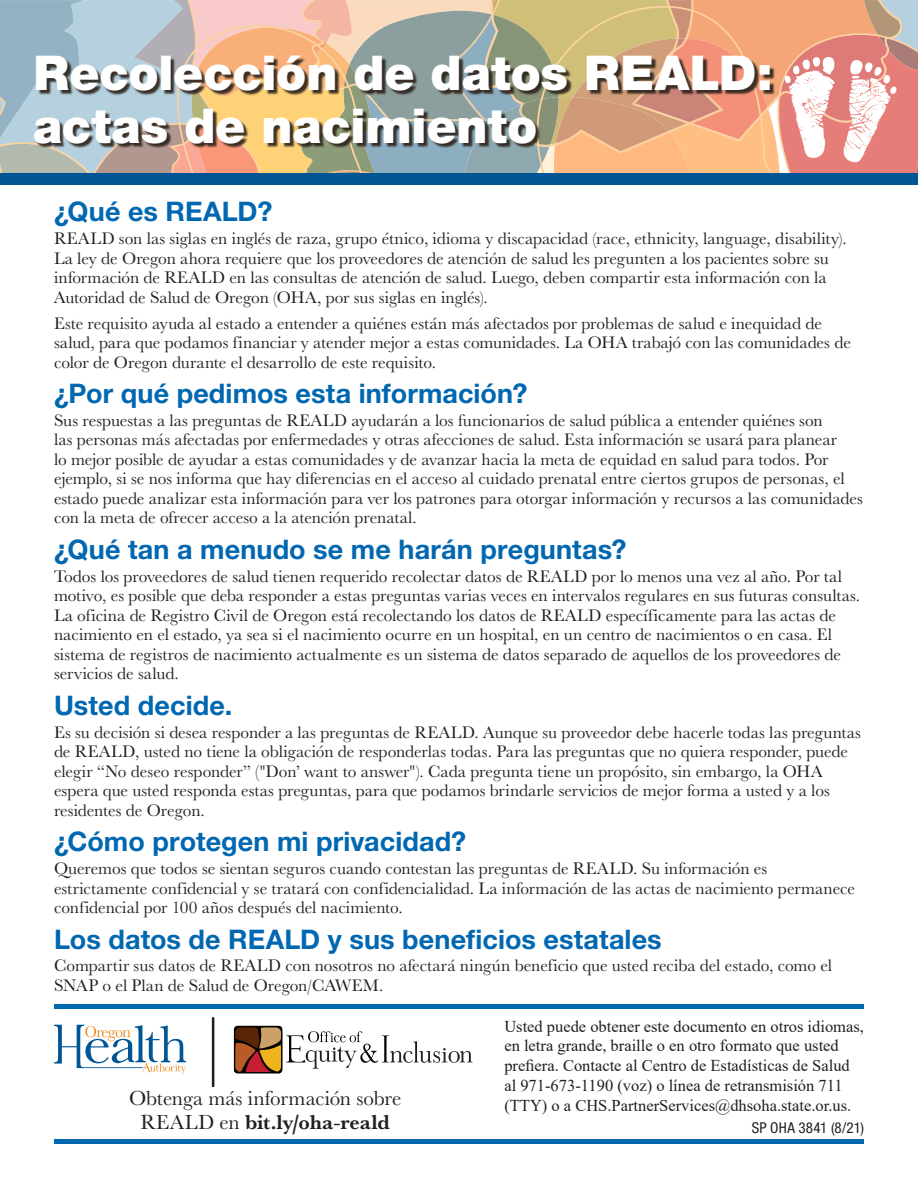
<style>
.page{position:relative;width:918px;height:1188px;background:#fff}
.page>*{position:absolute;margin:0;border:0;box-sizing:border-box;transform-origin:0 0}
.Cover_title{font:900 48px/52.5px "Helvetica Neue LT Std";letter-spacing:-.005em;color:#fff}
.t1{font:700 27px "Helvetica Neue LT Std";letter-spacing:.005em;color:#0067b1}
.Body{font:21px/24px "Baskerville URW";color:#231f20;text-align:center}
.Body-2{font:17.25px/19.5px "Baskerville URW";color:#231f20}
.t2{font:16.5px/19.8px "Times New Roman";color:#231f20}
.t3{font:condensed 15px "Helvetica Neue LT Std";letter-spacing:.015em;color:#231f20}
.s1{font-weight:700}
</style>
<div class="page">
<hr style="left:54px;top:1004px;width:810px;height:4px;background:#0067b1">
<div style="left:212px;top:1017px;width:2px;height:70px;border:1px solid #231f20"></div>
<svg style="left:234px;top:1026px;width:238px;height:47px"></svg>
<svg style="left:54px;top:1025px;width:132px;height:49px"></svg>
<hr style="left:54px;top:1139px;width:810px;height:4px;background:#0067b1">
<svg style="left:0;top:0;width:918px;height:185px;background:#ae9c8d"></svg>
<p class="Cover_title" style="left:33px;top:47px;width:741px">Recolección de datos REALD: actas de nacimiento</p>
<h1 class="t1" style="left:54px;top:195px;width:220px">¿Qué es REALD?</h1>
<p class="Body-2" style="left:54px;top:229px;width:794px">REALD son las siglas en inglés de raza, grupo étnico, idioma y discapacidad (race, ethnicity, language, disability).<br>La ley de Oregon ahora requiere que los proveedores de atención de salud les pregunten a los pacientes sobre su información de REALD en las consultas de atención de salud. Luego, deben compartir esta información con la Autoridad de Salud de Oregon (OHA, por sus siglas en inglés).</p>
<p class="Body-2" style="left:54px;top:313px;width:798px">Este requisito ayuda al estado a entender a quiénes están más afectados por problemas de salud e inequidad de salud, para que podamos financiar y atender mejor a estas comunidades. La OHA trabajó con las comunidades de color de Oregon durante el desarrollo de este requisito.</p>
<h1 class="t1" style="left:54px;top:377px;width:475px">¿Por qué pedimos esta información?</h1>
<p class="Body-2" style="left:54px;top:411px;width:810px">Sus respuestas a las preguntas de REALD ayudarán a los funcionarios de salud pública a entender quiénes son<br>las personas más afectadas por enfermedades y otras afecciones de salud. Esta información se usará para planear<br>lo mejor posible de ayudar a estas comunidades y de avanzar hacia la meta de equidad en salud para todos. Por ejemplo, si se nos informa que hay diferencias en el acceso al cuidado prenatal entre ciertos grupos de personas, el estado puede analizar esta información para ver los patrones para otorgar información y recursos a las comunidades con la meta de ofrecer acceso a la atención prenatal.</p>
<h1 class="t1" style="left:54px;top:533px;width:574px">¿Qué tan a menudo se me harán preguntas?</h1>
<p class="Body-2" style="left:54px;top:567px;width:808px">Todos los proveedores de salud tienen requerido recolectar datos de REALD por lo menos una vez al año. Por tal motivo, es posible que deba responder a estas preguntas varias veces en intervalos regulares en sus futuras consultas.<br>La oficina de Registro Civil de Oregon está recolectando los datos de REALD específicamente para las actas de nacimiento en el estado, ya sea si el nacimiento ocurre en un hospital, en un centro de nacimientos o en casa. El sistema de registros de nacimiento actualmente es un sistema de datos separado de aquellos de los proveedores de servicios de salud.</p>
<h1 class="t1" style="left:54px;top:689px;width:180px">Usted decide.</h1>
<p class="Body-2" style="left:54px;top:722px;width:809px">Es su decisión si desea responder a las preguntas de REALD. Aunque su proveedor debe hacerle todas las preguntas de REALD, usted no tiene la obligación de responderlas todas. Para las preguntas que no quiera responder, puede elegir “No deseo responder” ("Don’ want to answer"). Cada pregunta tiene un propósito, sin embargo, la OHA espera que usted responda estas preguntas, para que podamos brindarle servicios de mejor forma a usted y a los residentes de Oregon.</p>
<h1 class="t1" style="left:54px;top:825px;width:414px">¿Cómo protegen mi privacidad?</h1>
<p class="Body-2" style="left:54px;top:859px;width:803px">Queremos que todos se sientan seguros cuando contestan las preguntas de REALD. Su información es estrictamente confidencial y se tratará con confidencialidad. La información de las actas de nacimiento permanece confidencial por 100 años después del nacimiento.</p>
<h1 class="t1" style="left:54px;top:922px;width:609px">Los datos de REALD y sus beneficios estatales</h1>
<p class="Body-2" style="left:54px;top:956px;width:780px">Compartir sus datos de REALD con nosotros no afectará ningún beneficio que usted reciba del estado, como el<br>SNAP o el Plan de Salud de Oregon/CAWEM.</p>
<p class="t2" style="left:504px;top:1016px;width:361px">Usted puede obtener este documento en otros idiomas, en letra grande, braille o en otro formato que usted prefiera. Contacte al Centro de Estadísticas de Salud al 971-673-1190 (voz) o línea de retransmisión 711 (TTY) o a CHS.PartnerServices@dhsoha.state.or.us.</p>
<p class="t3" style="left:752px;top:1119px;width:114px">SP OHA 3841 (8/21)</p>
<p class="Body" style="left:129px;top:1086px;width:274px">Obtenga más información sobre<br>REALD en <span class="s1">bit.ly/oha-reald</span></p>
</div>
